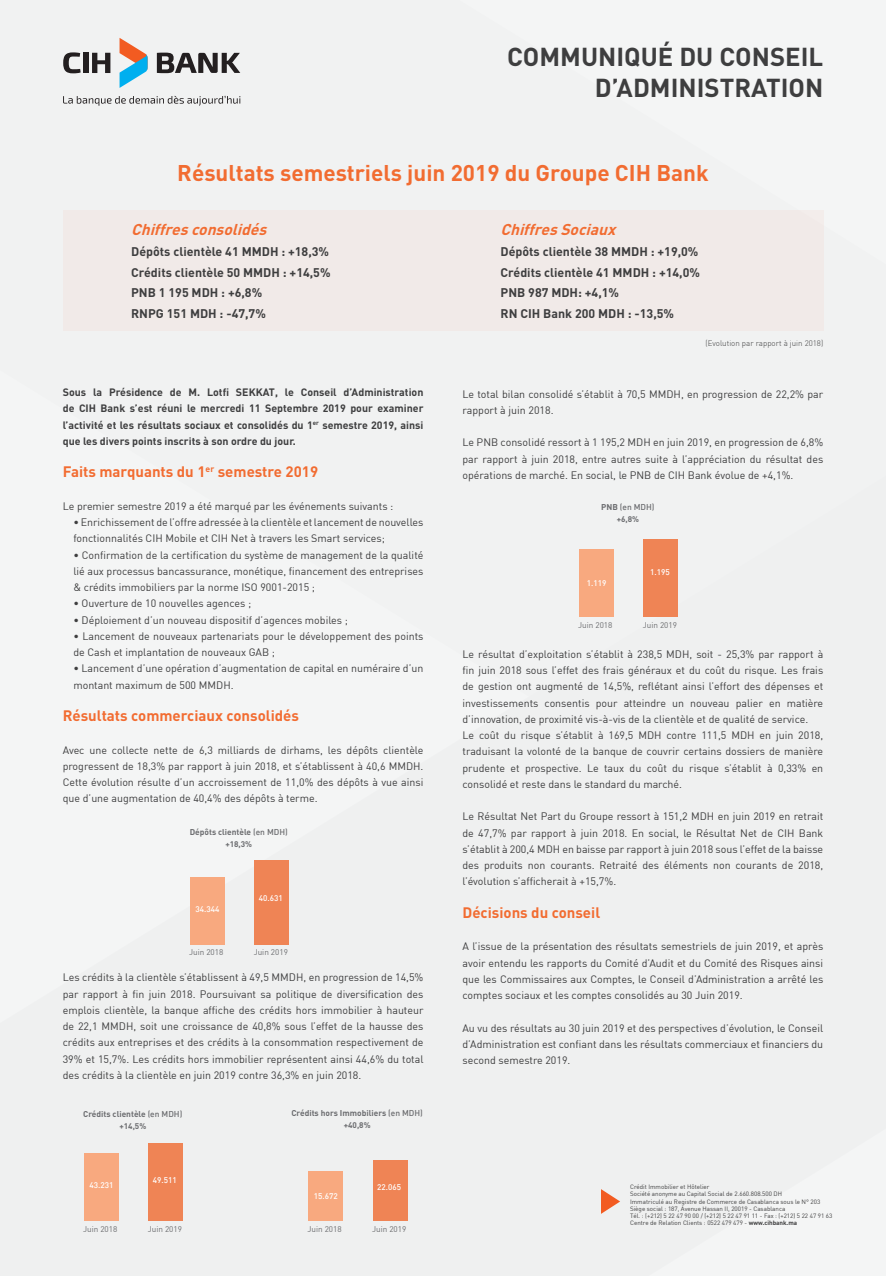
<style>
.page{position:relative;width:886px;height:1276px;background:#fff}
.page>*{position:absolute;margin:0;border:0;box-sizing:border-box;transform-origin:0 0}
.t1{font:700 25.62px/31px "DIN";color:#3e3e3f;text-align:right}
.t2{font:700 22.5px "DIN";color:#f26c31}
.t3{font:italic 700 15.5px "DIN";color:#f26c31}
.t4{font:700 15px "DIN";color:#f26c31}
.t5{font:700 12.38px "DIN";color:#3e3e3f}
.t6{font:10.62px/16.2px "DIN";color:#3e3e3f;text-align:justify}
.t7{font:700 10.62px/16.2px "DIN";color:#3e3e3f;text-align:justify}
.Text_infograph{font:700 8.38px "DIN";color:#6c6d70}
.Text_infograph-2{font:500 8.38px "DIN";color:#6c6d70}
.Text_infograph-3{font:8.12px "DIN";color:#6c6d70}
.Text_infograph-4{font:500 8.12px "DIN";color:#fff}
.Text_infograph-5{font:700 8.12px "DIN";color:#6c6d70}
.t8{font:300 8px "DIN";color:#3e3e3f}
.t9{font:6.25px "DIN";color:#3e3e3f}
.s1{font-weight:500}
.s2{font-weight:700}
</style>
<div class="page">
<div style="left:0;top:0;width:886px;height:332px;background:#f1f2f2"></div>
<div style="left:0;top:332px;width:886px;height:944px;background:#eff0f0"></div>
<div style="left:63px;top:210px;width:760px;height:120px;background:#f1eae8"></div>
<svg style="left:120px;top:38px;width:28px;height:50px"></svg>
<svg style="left:63px;top:52px;width:18px;height:21px"></svg>
<div style="left:83px;top:53px;width:5px;height:20px;background:#231f20"></div>
<svg style="left:92px;top:53px;width:18px;height:20px"></svg>
<svg style="left:157px;top:53px;width:83px;height:20px"></svg>
<svg style="left:63px;top:96px;width:177px;height:10px"></svg>
<div style="left:191px;top:877px;width:34px;height:67px;background:#f8a97f"></div>
<div style="left:255px;top:860px;width:34px;height:84px;background:#ef8455"></div>
<div style="left:85px;top:1153px;width:34px;height:68px;background:#f8a97f"></div>
<div style="left:149px;top:1143px;width:34px;height:78px;background:#ef8455"></div>
<div style="left:309px;top:1171px;width:34px;height:50px;background:#f8a97f"></div>
<div style="left:373px;top:1160px;width:34px;height:61px;background:#ef8455"></div>
<div style="left:580px;top:549px;width:34px;height:67px;background:#f8a97f"></div>
<div style="left:644px;top:539px;width:34px;height:77px;background:#ef8455"></div>
<svg style="left:601px;top:1189px;width:19px;height:25px"></svg>
<p class="t1" style="left:507px;top:40px;width:318px">COMMUNIQUÉ DU CONSEIL<br>D’ADMINISTRATION</p>
<p class="t2" style="left:177px;top:158px;width:533px">Résultats semestriels juin 2019 du Groupe CIH Bank</p>
<p class="t3" style="left:131px;top:220px;width:142px">Chiffresconsolidés</p>
<p class="t3" style="left:500px;top:220px;width:121px">ChiffresSociaux</p>
<p class="t5" style="left:131px;top:243px;width:199px">Dépôts clientèle 41 MMDH : +18,3%</p>
<p class="t5" style="left:500px;top:243px;width:199px">Dépôts clientèle 38 MMDH : +19,0%</p>
<p class="t5" style="left:131px;top:264px;width:201px">Crédits clientèle 50 MMDH : +14,5%</p>
<p class="t5" style="left:500px;top:264px;width:201px">Crédits clientèle 41 MMDH : +14,0%</p>
<p class="t5" style="left:131px;top:285px;width:133px">PNB 1 195 MDH : +6,8%</p>
<p class="t5" style="left:500px;top:285px;width:120px">PNB 987 MDH: +4,1%</p>
<p class="t5" style="left:131px;top:306px;width:136px">RNPG 151 MDH : -47,7%</p>
<p class="t5" style="left:500px;top:306px;width:175px">RN CIH Bank 200 MDH : -13,5%</p>
<p class="t8" style="left:705px;top:338px;width:119px">(Evolution par rapport à juin 2018)</p>
<p class="t7" style="left:63px;top:384px;width:362px">Sous la Présidence de M. Lotfi SEKKAT, le Conseil d’Administration</p>
<p class="t7" style="left:63px;top:400px;width:362px">de CIH Bank s’est réuni le mercredi 11 Septembre 2019 pour examiner l’activité et les résultats sociaux et consolidés du 1<sup>er</sup> semestre 2019, ainsi que les divers points inscrits à son ordre du jour.</p>
<p class="t4" style="left:63px;top:462px;width:257px">Faits marquants du 1<sup>er</sup> semestre 2019</p>
<p class="t6" style="left:63px;top:498px;width:332px">Le premier semestre 2019 a été marqué par les événements suivants :</p>
<p class="t6" style="left:73px;top:514px;width:352px">• Enrichissement de l’offre adressée à la clientèle et lancement de nouvelles fonctionnalités CIH Mobile et CIH Net à travers les Smart services;</p>
<p class="t6" style="left:73px;top:546px;width:352px">• Confirmation de la certification du système de management de la qualité lié aux processus bancassurance, monétique, financement des entreprises &amp; crédits immobiliers par la norme ISO 9001-2015 ;</p>
<p class="t6" style="left:73px;top:595px;width:179px">• Ouverture de 10 nouvelles agences ;</p>
<p class="t6" style="left:73px;top:611px;width:276px">• Déploiement d’un nouveau dispositif d’agences mobiles ;</p>
<p class="t6" style="left:73px;top:628px;width:352px">• Lancement de nouveaux partenariats pour le développement des points de Cash et implantation de nouveaux GAB ;</p>
<p class="t6" style="left:73px;top:660px;width:352px">• Lancement d’une opération d’augmentation de capital en numéraire d’un montant maximum de 500 MMDH.</p>
<p class="t4" style="left:63px;top:706px;width:238px">Résultats commerciaux consolidés</p>
<p class="t6" style="left:63px;top:741px;width:362px">Avec une collecte nette de 6,3 milliards de dirhams, les dépôts clientèle progressent de 18,3% par rapport à juin 2018, et s’établissent à 40,6 MMDH.<br>Cette évolution résulte d’un accroissement de 11,0% des dépôts à vue ainsi que d’une augmentation de 40,4% des dépôts à terme.</p>
<p class="Text_infograph" style="left:190px;top:826px;width:100px">Dépôts clientèle <span class="s1">(en MDH)</span></p>
<p class="Text_infograph-5" style="left:225px;top:839px;width:28px">+18,3%</p>
<p class="Text_infograph-4" style="left:195px;top:903px;width:25px">34.344</p>
<p class="Text_infograph-4" style="left:259px;top:893px;width:25px">40.631</p>
<p class="Text_infograph-3" style="left:189px;top:947px;width:36px">Juin 2018</p>
<p class="Text_infograph-3" style="left:254px;top:947px;width:36px">Juin 2019</p>
<p class="t6" style="left:63px;top:969px;width:362px">Les crédits à la clientèle s’établissent à 49,5 MMDH, en progression de 14,5% par rapport à fin juin 2018. Poursuivant sa politique de diversification des emplois clientèle, la banque affiche des crédits hors immobilier à hauteur de 22,1 MMDH, soit une croissance de 40,8% sous l’effet de la hausse des crédits aux entreprises et des crédits à la consommation respectivement de 39% et 15,7%. Les crédits hors immobilier représentent ainsi 44,6% du total des crédits à la clientèle en juin 2019 contre 36,3% en juin 2018.</p>
<p class="Text_infograph" style="left:83px;top:1108px;width:101px">Crédits clientèle <span class="s1">(en MDH)</span></p>
<p class="Text_infograph" style="left:291px;top:1107px;width:133px">Crédits hors Immobiliers <span class="s1">(en MDH)</span></p>
<p class="Text_infograph-5" style="left:119px;top:1120px;width:28px">+14,5%</p>
<p class="Text_infograph-5" style="left:344px;top:1120px;width:28px">+40,8%</p>
<p class="Text_infograph-4" style="left:90px;top:1180px;width:25px">43.231</p>
<p class="Text_infograph-4" style="left:153px;top:1175px;width:25px">49.511</p>
<p class="Text_infograph-4" style="left:377px;top:1182px;width:25px">22.065</p>
<p class="Text_infograph-4" style="left:314px;top:1190px;width:25px">15.672</p>
<p class="Text_infograph-3" style="left:83px;top:1224px;width:36px">Juin 2018</p>
<p class="Text_infograph-3" style="left:148px;top:1224px;width:36px">Juin 2019</p>
<p class="Text_infograph-3" style="left:307px;top:1224px;width:36px">Juin 2018</p>
<p class="Text_infograph-3" style="left:372px;top:1224px;width:36px">Juin 2019</p>
<p class="t6" style="left:462px;top:385px;width:362px">Le total bilan consolidé s’établit à 70,5 MMDH, en progression de 22,2% par rapport à juin 2018.</p>
<p class="t6" style="left:462px;top:434px;width:362px">Le PNB consolidé ressort à 1 195,2 MDH en juin 2019, en progression de 6,8% par rapport à juin 2018, entre autres suite à l’appréciation du résultat des opérations de marché. En social, le PNB de CIH Bank évolue de +4,1%.</p>
<p class="Text_infograph-2" style="left:601px;top:502px;width:55px"><span class="s2">PNB</span> (en MDH)</p>
<p class="Text_infograph-5" style="left:617px;top:514px;width:24px">+6,8%</p>
<p class="Text_infograph-4" style="left:587px;top:577px;width:21px">1.119</p>
<p class="Text_infograph-4" style="left:650px;top:567px;width:21px">1.195</p>
<p class="Text_infograph-3" style="left:578px;top:620px;width:36px">Juin 2018</p>
<p class="Text_infograph-3" style="left:643px;top:620px;width:36px">Juin 2019</p>
<p class="t6" style="left:462px;top:645px;width:362px">Le résultat d’exploitation s’établit à 238,5 MDH, soit - 25,3% par rapport à fin juin 2018 sous l’effet des frais généraux et du coût du risque. Les frais de gestion ont augmenté de 14,5%, reflétant ainsi l’effort des dépenses et investissements consentis pour atteindre un nouveau palier en matière d’innovation, de proximité vis-à-vis de la clientèle et de qualité de service.</p>
<p class="t6" style="left:462px;top:727px;width:362px">Le coût du risque s’établit à 169,5 MDH contre 111,5 MDH en juin 2018, traduisant la volonté de la banque de couvrir certains dossiers de manière prudente et prospective. Le taux du coût du risque s’établit à 0,33% en consolidé et reste dans le standard du marché.</p>
<p class="t6" style="left:462px;top:808px;width:362px">Le Résultat Net Part du Groupe ressort à 151,2 MDH en juin 2019 en retrait de 47,7% par rapport à juin 2018. En social, le Résultat Net de CIH Bank s’établit à 200,4 MDH en baisse par rapport à juin 2018 sous l’effet de la baisse des produits non courants. Retraité des éléments non courants de 2018, l’évolution s’afficherait à +15,7%.</p>
<p class="t4" style="left:462px;top:902px;width:139px">Décisions du conseil</p>
<p class="t6" style="left:462px;top:938px;width:362px">A l’issue de la présentation des résultats semestriels de juin 2019, et après avoir entendu les rapports du Comité d’Audit et du Comité des Risques ainsi que les Commissaires aux Comptes, le Conseil d’Administration a arrêté les comptes sociaux et les comptes consolidés au 30 Juin 2019.</p>
<p class="t6" style="left:462px;top:1019px;width:362px">Au vu des résultats au 30 juin 2019 et des perspectives d’évolution, le Conseil d’Administration est confiant dans les résultats commerciaux et financiers du second semestre 2019.</p>
<p class="t9" style="left:630px;top:1182px;width:81px">Crédit Immobilier et Hôtelier</p>
<p class="t9" style="left:630px;top:1190px;width:154px">Société anonyme au Capital Social de 2.660.808.500 DH</p>
<p class="t9" style="left:630px;top:1197px;width:192px">Immatriculé au Registre de Commerce de Casablanca sous le N° 203</p>
<p class="t9" style="left:630px;top:1204px;width:157px">Siège social : 187, Avenue Hassan II, 20019 - Casablanca</p>
<p class="t9" style="left:630px;top:1212px;width:204px">Tél. : (+212) 5 22 47 90 00 / (+212) 5 22 47 91 11 - Fax : (+212) 5 22 47 91 63</p>
<p class="t9" style="left:630px;top:1218px;width:169px">Centre de Relation Clients : 0522 479 479 - <span class="s2">www.cihbank.ma</span></p>
</div>
